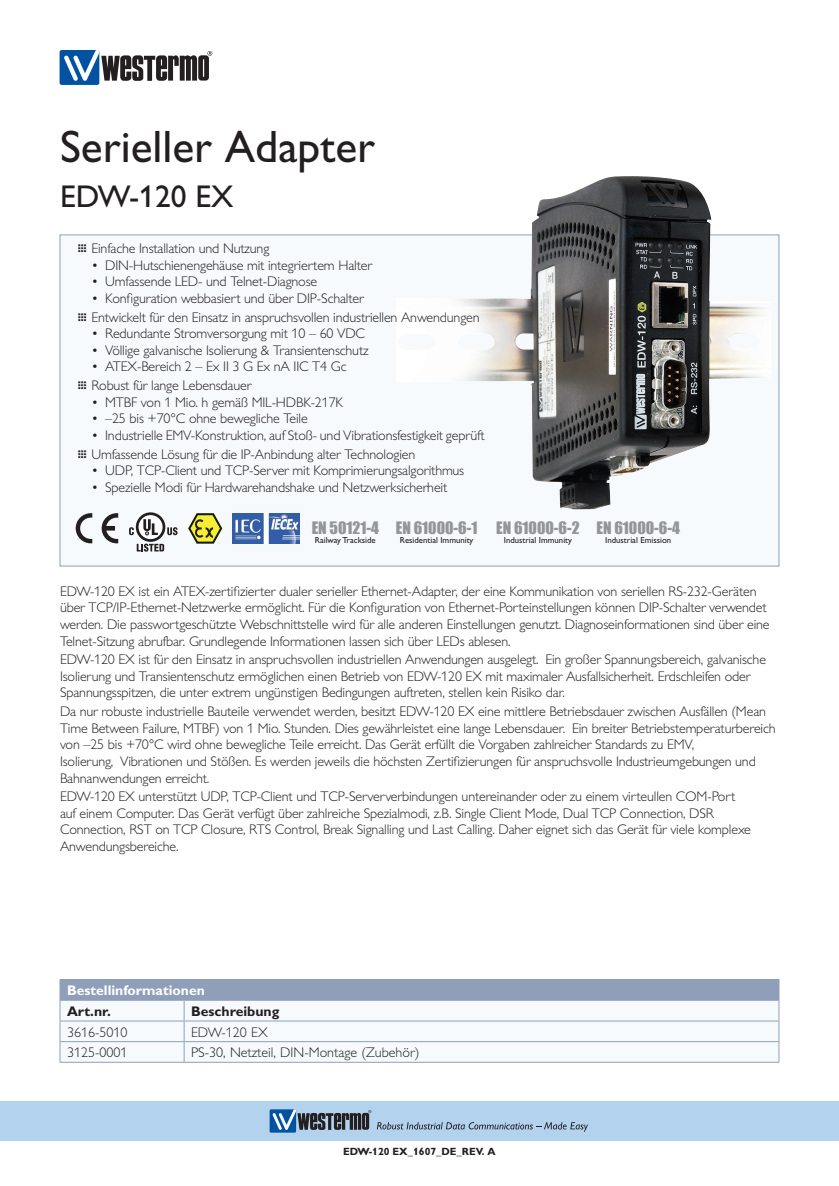
<style>
.page{position:relative;width:839px;height:1186px;background:#fff}
.page>*{position:absolute;margin:0;border:0;box-sizing:border-box;transform-origin:0 0}
.Hedline_page1{font:45.5px "Gill Alt One Mod";color:#231f20}
.Hedline2_page1{font:31.5px "Gill Alt One Mod";color:#231f20}
.t1{font:15.75px "Impact";color:#939598}
.Brödtext{font:300 14px/16.6px "Gill Alt One Mod";letter-spacing:-.01em;color:#231f20}
.Bildtext{font:300 14px "Gill Alt One Mod";color:#231f20}
.Tabellrubrik{font:700 14px "Gill Alt One Mod";color:#fff}
.Bildtext-2{font:700 14px "Gill Alt One Mod";color:#231f20}
.t2{font:700 10.5px "Gill Alt One Mod";color:#231f20}
.t3{font:8.75px "Gill Alt One Mod";color:#231f20}
.s1{font-weight:400}
</style>
<div class="page">
<div style="left:0;top:1101px;width:838px;height:40px;background:#b3d2ee"></div>
<div style="left:269px;top:1109px;width:27px;height:23px;background:#0153a1"></div>
<svg style="left:272px;top:1109px;width:99px;height:21px"></svg>
<svg style="left:377px;top:1122px;width:211px;height:9px"></svg>
<div style="left:60px;top:50px;width:39px;height:35px;background:#0153a1;border-radius:2px"></div>
<svg style="left:64px;top:50px;width:148px;height:31px"></svg>
<div style="left:60px;top:234px;width:719px;height:332px;background:#f6fafd;border:1px solid #8f9fba"></div>
<div style="left:60px;top:979px;width:718px;height:21px;background:#8f9fba"></div>
<div style="left:61px;top:1001px;width:717px;height:60px;background:#f6fafd"></div>
<hr style="left:184px;top:979px;width:595px;height:1px;background:#8f9fba">
<hr style="left:60px;top:1000px;width:124px;height:1px;background:#8f9fba">
<hr style="left:184px;top:1000px;width:595px;height:1px;background:#8f9fba">
<hr style="left:60px;top:1020px;width:124px;height:1px;background:#8f9fba">
<hr style="left:184px;top:1020px;width:595px;height:1px;background:#8f9fba">
<hr style="left:60px;top:1041px;width:124px;height:1px;background:#8f9fba">
<svg style="left:60px;top:1000px;width:1px;height:61px"></svg>
<hr style="left:184px;top:1041px;width:595px;height:1px;background:#8f9fba">
<svg style="left:184px;top:1000px;width:1px;height:61px"></svg>
<svg style="left:778px;top:980px;width:1px;height:81px"></svg>
<hr style="left:60px;top:1061px;width:124px;height:1px;background:#8f9fba">
<hr style="left:184px;top:1061px;width:595px;height:1px;background:#8f9fba">
<img style="left:396px;top:176px;width:375px;height:333px">
<img style="left:233px;top:513px;width:66px;height:30px">
<svg style="left:188px;top:513px;width:34px;height:31px"></svg>
<svg style="left:76px;top:513px;width:16px;height:30px"></svg>
<svg style="left:102px;top:513px;width:16px;height:30px"></svg>
<svg style="left:137px;top:543px;width:27px;height:8px"></svg>
<svg style="left:167px;top:527px;width:10px;height:8px"></svg>
<svg style="left:136px;top:512px;width:29px;height:30px"></svg>
<div style="left:138px;top:515px;width:24px;height:24px;background:#fff;border-radius:50%"></div>
<svg style="left:143px;top:519px;width:15px;height:16px"></svg>
<svg style="left:129px;top:527px;width:5px;height:8px"></svg>
<p class="Hedline_page1" style="left:60px;top:121px;width:317px">Serieller Adapter</p>
<p class="Hedline2_page1" style="left:60px;top:179px;width:175px">EDW-120 EX</p>
<p class="Brödtext" style="left:77px;top:240px;width:193px"><span class="s1">…</span> Einfache Installation und Nutzung</p>
<p class="Brödtext" style="left:91px;top:257px;width:282px">• DIN-Hutschienengehäuse mit integriertem Halter</p>
<p class="Brödtext" style="left:91px;top:273px;width:227px">• Umfassende LED- und Telnet-Diagnose</p>
<p class="Brödtext" style="left:91px;top:290px;width:274px">• Konfiguration webbasiert und über DIP-Schalter</p>
<p class="Brödtext" style="left:77px;top:308px;width:403px"><span class="s1">…</span> Entwickelt für den Einsatz in anspruchsvollen industriellen Anwendungen</p>
<p class="Brödtext" style="left:91px;top:325px;width:275px">• Redundante Stromversorgung mit 10 – 60 VDC</p>
<p class="Brödtext" style="left:91px;top:342px;width:278px">• Völlige galvanische Isolierung &amp; Transientenschutz</p>
<p class="Brödtext" style="left:91px;top:358px;width:256px">• ATEX-Bereich 2 – Ex II 3 G Ex nA IIC T4 Gc</p>
<p class="Brödtext" style="left:77px;top:377px;width:175px"><span class="s1">…</span> Robust für lange Lebensdauer</p>
<p class="Brödtext" style="left:91px;top:394px;width:253px">• MTBF von 1 Mio. h gemäß MIL-HDBK-217K</p>
<p class="Brödtext" style="left:91px;top:410px;width:218px">• –25 bis +70°C ohne bewegliche Teile</p>
<p class="Brödtext" style="left:91px;top:427px;width:394px">• Industrielle EMV-Konstruktion, auf Stoß- und Vibrationsfestigkeit geprüft</p>
<p class="Brödtext" style="left:77px;top:445px;width:339px"><span class="s1">…</span> Umfassende Lösung für die IP-Anbindung alter Technologien</p>
<p class="Brödtext" style="left:91px;top:462px;width:374px">• UDP, TCP-Client und TCP-Server mit Komprimierungsalgorithmus</p>
<p class="Brödtext" style="left:91px;top:479px;width:357px">• Spezielle Modi für Hardwarehandshake und Netzwerksicherheit</p>
<p class="t1" style="left:311px;top:516px;width:69px">EN 50121-4</p>
<p class="t3" style="left:315px;top:535px;width:62px">Railway Trackside</p>
<p class="t1" style="left:396px;top:516px;width:83px">EN 61000-6-1</p>
<p class="t3" style="left:399px;top:535px;width:75px">Residential Immunity</p>
<p class="t1" style="left:496px;top:516px;width:85px">EN 61000-6-2</p>
<p class="t3" style="left:503px;top:535px;width:70px">Industrial Immunity</p>
<p class="t1" style="left:596px;top:516px;width:85px">EN 61000-6-4</p>
<p class="t3" style="left:605px;top:535px;width:68px">Industrial Emission</p>
<p class="Brödtext" style="left:60px;top:583px;width:711px">EDW-120 EX ist ein ATEX-zertifizierter dualer serieller Ethernet-Adapter, der eine Kommunikation von seriellen RS-232-Geräten über TCP/IP-Ethernet-Netzwerke ermöglicht. Für die Konfiguration von Ethernet-Porteinstellungen können DIP-Schalter verwendet werden. Die passwortgeschützte Webschnittstelle wird für alle anderen Einstellungen genutzt. Diagnoseinformationen sind über eine Telnet-Sitzung abrufbar. Grundlegende Informationen lassen sich über LEDs ablesen.</p>
<p class="Brödtext" style="left:60px;top:651px;width:707px">EDW-120 EX ist für den Einsatz in anspruchsvollen industriellen Anwendungen ausgelegt. Ein großer Spannungsbereich, galvanische<br>Isolierung und Transientenschutz ermöglichen einen Betrieb von EDW-120 EX mit maximaler Ausfallsicherheit. Erdschleifen oder<br>Spannungsspitzen, die unter extrem ungünstigen Bedingungen auftreten, stellen kein Risiko dar.</p>
<p class="Brödtext" style="left:60px;top:703px;width:717px">Da nur robuste industrielle Bauteile verwendet werden, besitzt EDW-120 EX eine mittlere Betriebsdauer zwischen Ausfällen (Mean Time Between Failure, MTBF) von 1 Mio. Stunden. Dies gewährleistet eine lange Lebensdauer. Ein breiter Betriebstemperaturbereich von –25 bis +70°C wird ohne bewegliche Teile erreicht. Das Gerät erfüllt die Vorgaben zahlreicher Standards zu EMV,<br>Isolierung, Vibrationen und Stößen. Es werden jeweils die höchsten Zertifizierungen für anspruchsvolle Industrieumgebungen und Bahnanwendungen erreicht.</p>
<p class="Brödtext" style="left:60px;top:788px;width:692px">EDW-120 EX unterstützt UDP, TCP-Client und TCP-Serververbindungen untereinander oder zu einem virteullen COM-Port auf einem Computer. Das Gerät verfügt über zahlreiche Spezialmodi, z.B. Single Client Mode, Dual TCP Connection, DSR Connection, RST on TCP Closure, RTS Control, Break Signalling und Last Calling. Daher eignet sich das Gerät für viele komplexe Anwendungsbereiche.</p>
<p class="Tabellrubrik" style="left:67px;top:982px;width:139px">Bestellinformationen</p>
<p class="Bildtext-2" style="left:67px;top:1003px;width:45px">Art.nr.</p>
<p class="Bildtext-2" style="left:191px;top:1003px;width:90px">Beschreibung</p>
<p class="Bildtext" style="left:67px;top:1024px;width:62px">3616-5010</p>
<p class="Bildtext" style="left:191px;top:1024px;width:78px">EDW-120 EX</p>
<p class="Bildtext" style="left:67px;top:1044px;width:62px">3125-0001</p>
<p class="Bildtext" style="left:191px;top:1044px;width:230px">PS-30, Netzteil, DIN-Montage (Zubehör)</p>
<p class="t2" style="left:343px;top:1146px;width:154px">EDW-120 EX_1607_DE_REV. A</p>
</div>
